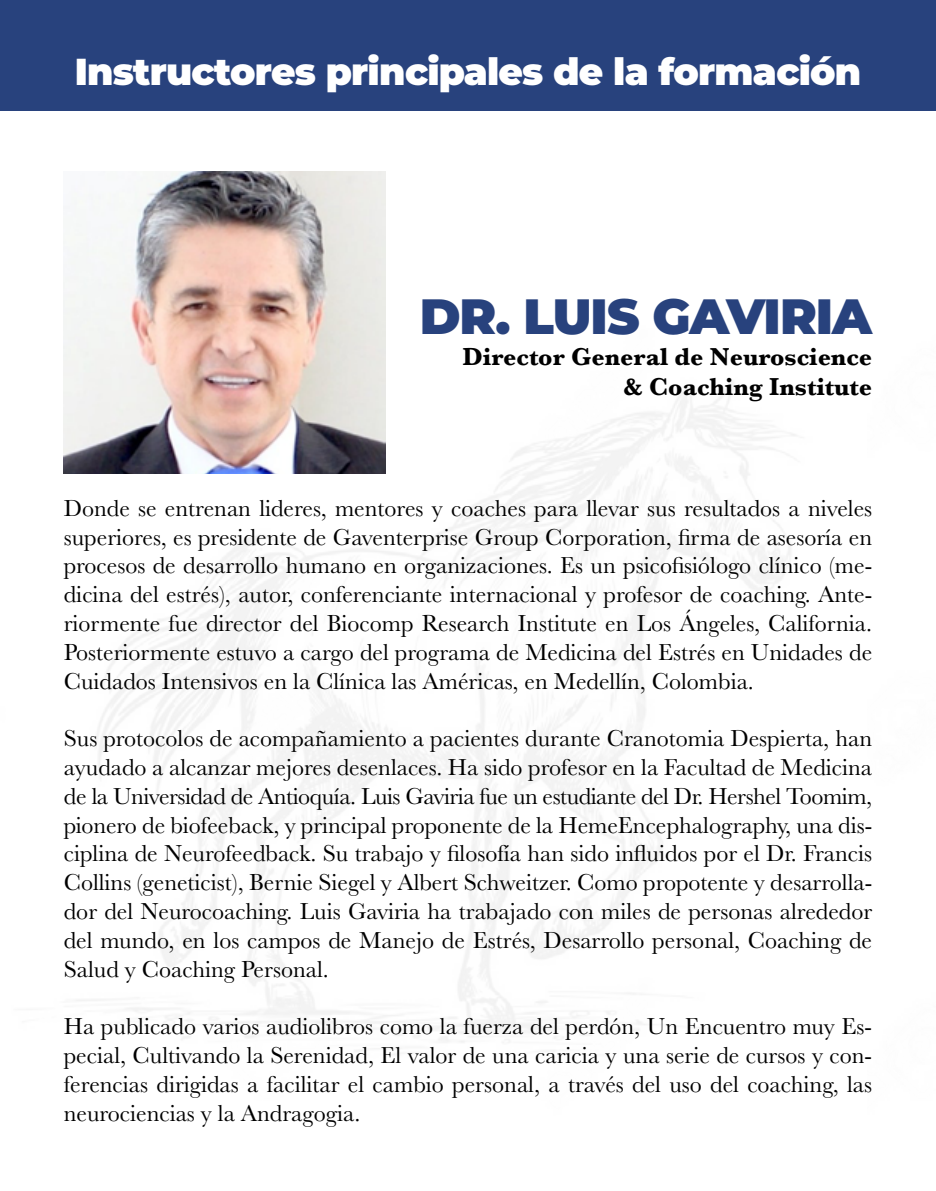
<style>
.page{position:relative;width:936px;height:1191px;background:#fff}
.page>*{position:absolute;margin:0;border:0;box-sizing:border-box;transform-origin:0 0}
.t1{font:900 49.5px "Montserrat";letter-spacing:-.02em;color:#28427d}
.t2{font:900 37.5px "Montserrat";letter-spacing:-.02em;color:#fff}
.t3{font:700 25.5px/30.6px "Baskerville";color:#000;text-align:right}
.t4{font:24px/28.8px "Baskerville";color:#000;text-align:justify}
</style>
<div class="page">
<img style="left:63px;top:301px;width:733px;height:754px">
<div style="left:0;top:0;width:935px;height:111px;background:#28427d"></div>
<img style="left:64px;top:171px;width:321px;height:302px">
<h2 class="t2" style="left:75px;top:44px;width:787px">Instructores principales de la formación</h2>
<h1 class="t1" style="left:419px;top:279px;width:454px">DR. LUIS GAVIRIA</h1>
<p class="t3" style="left:462px;top:341px;width:411px">Director General de Neuroscience &amp; Coaching Institute</p>
<p class="t4" style="left:64px;top:494px;width:809px">Donde se entrenan lideres, mentores y coaches para llevar sus resultados a niveles superiores, es presidente de Gaventerprise Group Corporation, firma de asesoría en procesos de desarrollo humano en organizaciones. Es un psicofisiólogo clínico (me&shy;dicina del estrés), autor, conferenciante internacional y profesor de coaching. Ante&shy;riormente fue director del Biocomp Research Institute en Los Ángeles, California.<br>Posteriormente estuvo a cargo del programa de Medicina del Estrés en Unidades de Cuidados Intensivos en la Clínica las Américas, en Medellín, Colombia.</p>
<p class="t4" style="left:64px;top:724px;width:809px">Sus protocolos de acompañamiento a pacientes durante Cranotomia Despierta, han ayudado a alcanzar mejores desenlaces. Ha sido profesor en la Facultad de Medicina de la Universidad de Antioquía. Luis Gaviria fue un estudiante del Dr. Hershel Toomim, pionero de biofeeback, y principal proponente de la HemeEncephalography, una dis&shy;ciplina de Neurofeedback. Su trabajo y filosofía han sido influidos por el Dr. Francis Collins (geneticist), Bernie Siegel y Albert Schweitzer. Como propotente y desarrolla&shy;dor del Neurocoaching. Luis Gaviria ha trabajado con miles de personas alrededor del mundo, en los campos de Manejo de Estrés, Desarrollo personal, Coaching de Salud y Coaching Personal.</p>
<p class="t4" style="left:64px;top:1012px;width:809px">Ha publicado varios audiolibros como la fuerza del perdón, Un Encuentro muy Es&shy;pecial, Cultivando la Serenidad, El valor de una caricia y una serie de cursos y con&shy;ferencias dirigidas a facilitar el cambio personal, a través del uso del coaching, las neurociencias y la Andragogia.</p>
</div>
